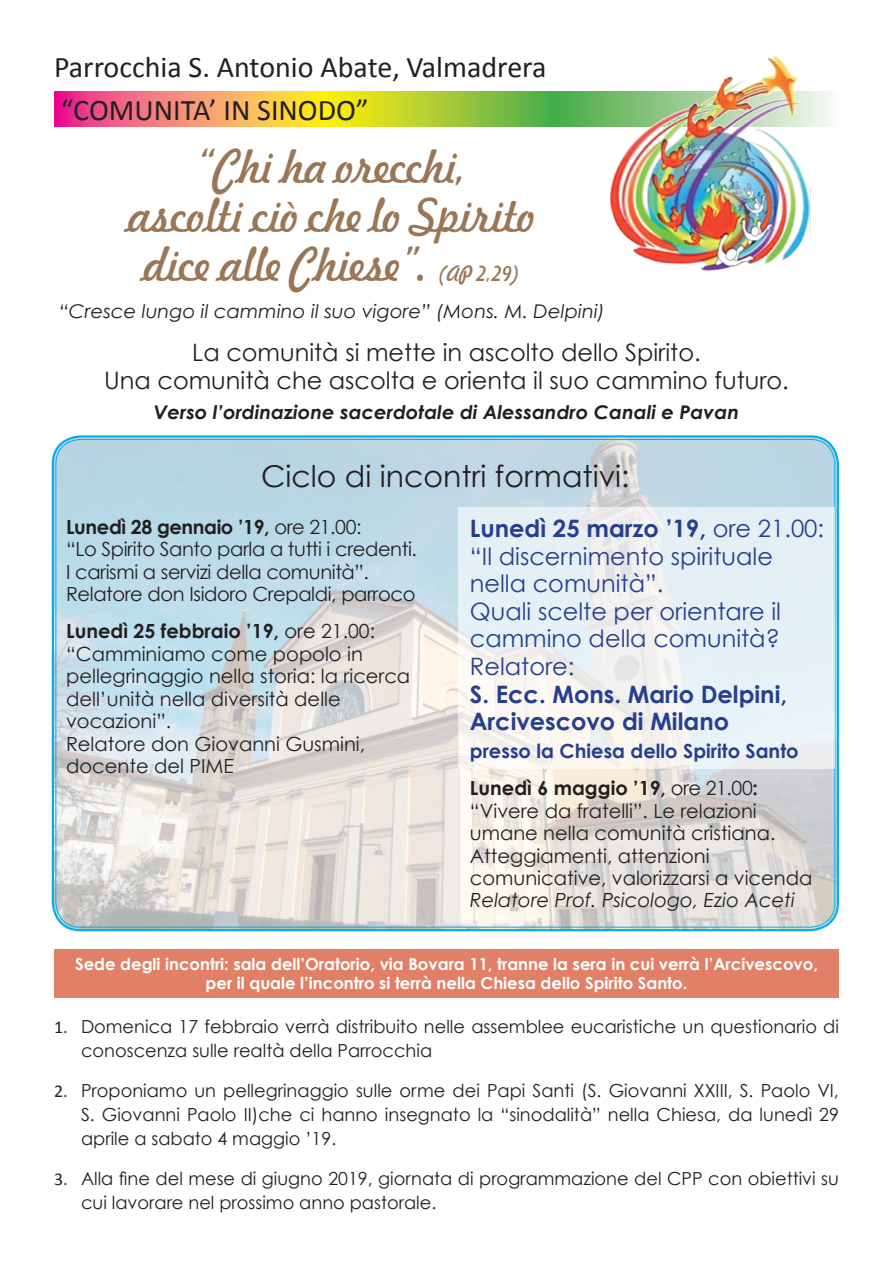
<style>
.page{position:relative;width:893px;height:1263px;background:#fff}
.page>*{position:absolute;margin:0;border:0;box-sizing:border-box;transform-origin:0 0}
.t1{font:italic 46.2px "Freehand";color:#997655;scale:.91 1}
.t2{font:30px "Calibri";color:#231f20}
.t3{font:30px "Century Gothic";color:#231f20}
.List_Paragraph{font:24px/27.6px "Century Gothic";color:#253f8e}
.List_Paragraph-2{font:24px/27.6px "Century Gothic";color:#231f20;text-align:center}
.List_Paragraph-3{font:700 24px/27.6px "Century Gothic";color:#253f8e}
.List_Paragraph-4{font:19.5px/22.4px "Century Gothic";color:#231f20}
.List_Paragraph-5{font:19.5px/22.5px "Century Gothic";letter-spacing:-.02em;color:#231f20}
.List_Paragraph-6{font:italic 19.5px "Century Gothic";color:#231f20}
.List_Paragraph-7{font:700 19.5px "Century Gothic";color:#253f8e}
.t4{font:italic 700 18.9px "Century Gothic";color:#231f20;scale:1.04 1}
.t5{font:italic 18.9px "Century Gothic";color:#231f20;scale:1.04 1}
.t6{font:18px/24.3px "Century Gothic";color:#231f20}
.List_Paragraph-8{font:700 16.5px "Century Gothic";color:#fff}
.s1{font-size:21px}
.s2{font-weight:700}
.s3{font-family:"Calibri"}
</style>
<div class="page">
<img style="left:54px;top:438px;width:783px;height:491px">
<svg style="left:54px;top:91px;width:779px;height:35px;background:#c7af56"></svg>
<img style="left:610px;top:56px;width:200px;height:215px">
<div style="left:54px;top:949px;width:785px;height:49px;background:#e18066"></div>
<svg style="left:458px;top:507px;width:376px;height:262px;fill:#e7f1f5"></svg>
<p class="t2" style="left:54px;top:48px;width:494px">Parrocchia S. Antonio Abate, Valmadrera</p>
<p class="t2" style="left:61px;top:91px;width:310px">“COMUNITA’ IN SINODO”</p>
<p class="t1" style="left:196px;top:131px;width:301px">“Chi ha orecchi,</p>
<p class="t1" style="left:128px;top:180px;width:450px">ascolti ciò che lo Spirito</p>
<p class="t1" style="left:144px;top:229px;width:415px">dice alle Chiese”. <span class="s1">(AP 2,29)</span></p>
<p class="t5" style="left:59px;top:300px;width:527px">“Cresce lungo il cammino il suo vigore” (Mons. M. Delpini)</p>
<p class="List_Paragraph-2" style="left:104px;top:339px;width:686px">La comunità si mette in ascolto dello Spirito.<br>Una comunità che ascolta e orienta il suo cammino futuro.</p>
<p class="t4" style="left:154px;top:400px;width:564px">Verso l’ordinazione sacerdotale di Alessandro Canali e Pavan</p>
<p class="t3" style="left:261px;top:458px;width:370px">Ciclo di incontri formativi:</p>
<p class="List_Paragraph-5" style="left:66px;top:515px;width:352px"><span class="s2">Lunedì 28 gennaio ’19,</span> ore 21.00:<br>“Lo Spirito Santo parla a tutti i credenti.<br>I carismi a servizi della comunità”.<br>Relatore don Isidoro Crepaldi, parroco</p>
<p class="List_Paragraph-4" style="left:66px;top:620px;width:346px"><span class="s2">Lunedì 25 febbraio ’19,</span> ore 21.00: “Camminiamo come popolo in pellegrinaggio nella storia: la ricerca dell’unità nella diversità delle vocazioni”.</p>
<p class="List_Paragraph-4" style="left:66px;top:732px;width:301px">Relatore don Giovanni Gusmini, docente del PIME</p>
<p class="List_Paragraph" style="left:470px;top:514px;width:356px"><span class="s2">Lunedì 25 marzo ’19,</span> ore 21.00: “Il discernimento spirituale nella comunità”.</p>
<p class="List_Paragraph" style="left:470px;top:597px;width:313px">Quali scelte per orientare il cammino della comunità?</p>
<p class="List_Paragraph" style="left:470px;top:652px;width:106px">Relatore:</p>
<p class="List_Paragraph-3" style="left:470px;top:679px;width:319px">S. Ecc. Mons. Mario Delpini,<br>Arcivescovo di Milano</p>
<p class="List_Paragraph-7" style="left:470px;top:738px;width:330px">presso la Chiesa dello Spirito Santo</p>
<p class="List_Paragraph-4" style="left:470px;top:777px;width:344px"><span class="s2">Lunedì 6 maggio ’19,</span> ore 21.00<span class="s2">: </span>“Vivere da fratelli”. Le relazioni umane nella comunità cristiana.<br>Atteggiamenti, attenzioni comunicative, valorizzarsi a vicenda</p>
<p class="List_Paragraph-6" style="left:470px;top:888px;width:326px">Relatore Prof. Psicologo, Ezio Aceti</p>
<p class="List_Paragraph-8" style="left:75px;top:954px;width:744px">Sede degli incontri: sala dell’Oratorio, via Bovara 11, tranne la sera in cui verrà l’Arcivescovo,</p>
<p class="List_Paragraph-8" style="left:206px;top:973px;width:483px">per il quale l’incontro si terrà nella Chiesa dello Spirito Santo.</p>
<p class="t6" style="left:81px;top:1014px;width:759px;text-indent:-27px"><span class="s3">1.</span> Domenica 17 febbraio verrà distribuito nelle assemblee eucaristiche un questionario di conoscenza sulle realtà della Parrocchia</p>
<p class="t6" style="left:81px;top:1078px;width:759px;text-align:justify;text-indent:-27px"><span class="s3">2.</span> Proponiamo un pellegrinaggio sulle orme dei Papi Santi (S. Giovanni XXIII, S. Paolo VI, S. Giovanni Paolo II)che ci hanno insegnato la “sinodalità” nella Chiesa, da lunedì 29 aprile a sabato 4 maggio ’19.</p>
<p class="t6" style="left:81px;top:1166px;width:759px;text-indent:-27px"><span class="s3">3.</span> Alla fine del mese di giugno 2019, giornata di programmazione del CPP con obiettivi su cui lavorare nel prossimo anno pastorale.</p>
</div>
